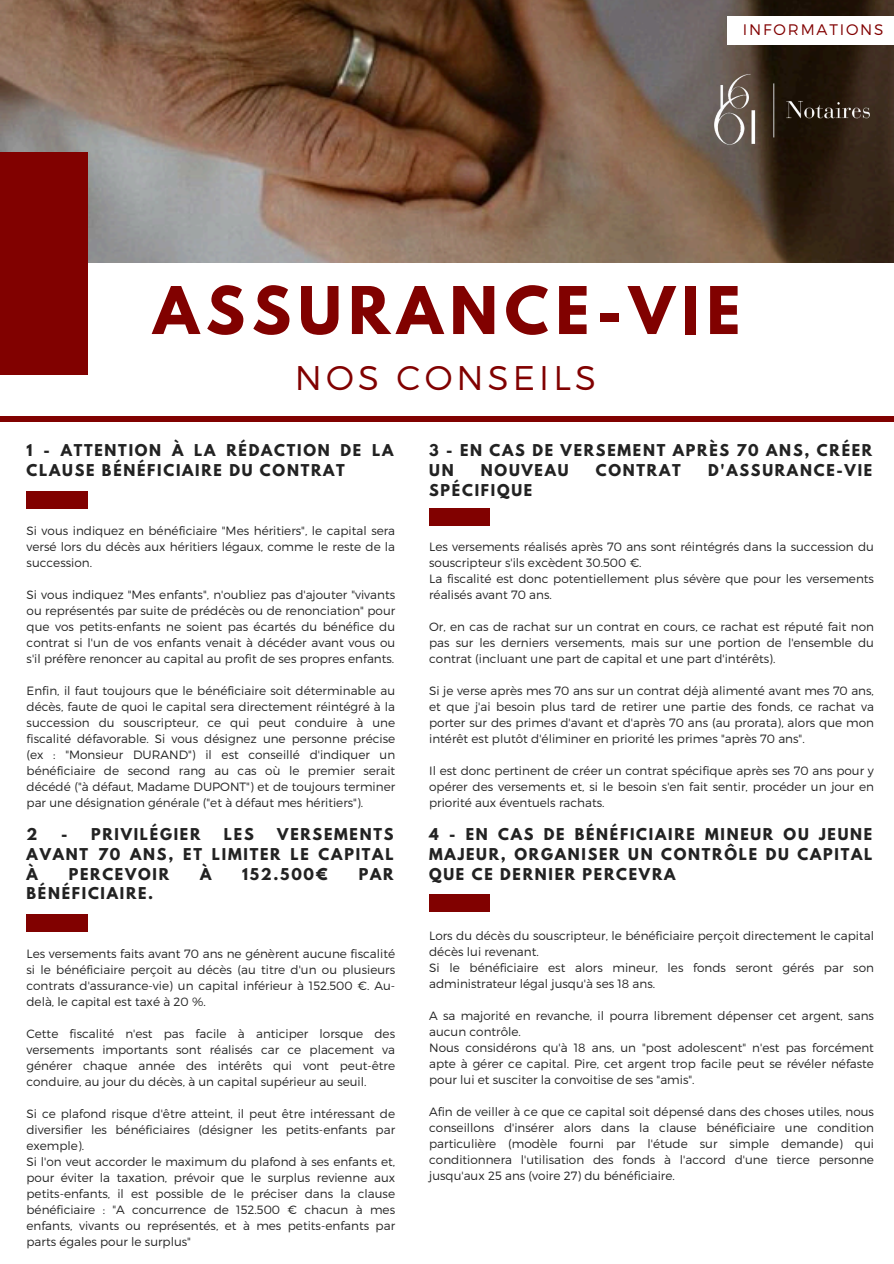
<style>
.page{position:relative;width:894px;height:1264px;background:#fff}
.page>*{position:absolute;margin:0;border:0;box-sizing:border-box;transform-origin:0 0}
.t1{font:700 58.2px "League Spartan";letter-spacing:.12em;color:#810100}
.t2{font:300 34.2px "Montserrat";letter-spacing:.12em;color:#810100}
.t3{font:300 15.3px "Montserrat";letter-spacing:.12em;color:#810100}
.t4{font:700 14.4px/19.6px "League Spartan";letter-spacing:.12em;color:#222;text-align:justify}
.t5{font:300 12px/16px "Montserrat";color:#222;text-align:justify}
</style>
<div class="page">
<img style="left:0;top:0;width:893px;height:262px">
<div style="left:0;top:152px;width:88px;height:222px;background:#810100"></div>
<div style="left:27px;top:492px;width:60px;height:16px;background:#810100"></div>
<div style="left:726px;top:16px;width:167px;height:29px;background:#fff"></div>
<div style="left:26px;top:914px;width:61px;height:17px;background:#810100"></div>
<div style="left:429px;top:508px;width:61px;height:17px;background:#810100"></div>
<div style="left:429px;top:894px;width:61px;height:17px;background:#810100"></div>
<div style="left:0;top:416px;width:893px;height:6px;background:#810100"></div>
<img style="left:693px;top:68px;width:192px;height:84px">
<h3 class="t3" style="left:742px;top:20px;width:142px">INFORMATIONS</h3>
<p class="t1" style="left:153px;top:281px;width:588px">ASSURANCE-VIE</p>
<p class="t2" style="left:295px;top:355px;width:302px">NOS CONSEILS</p>
<h2 class="t4" style="left:27px;top:442px;width:368px">1 - ATTENTION À LA RÉDACTION DE LA<br>CLAUSE BÉNÉFICIAIRE DU CONTRAT</h2>
<h4 class="t5" style="left:27px;top:522px;width:370px">Si vous indiquez en bénéficiaire "Mes héritiers", le capital sera versé lors du décès aux héritiers légaux, comme le reste de la succession.</h4>
<p class="t5" style="left:27px;top:586px;width:370px">Si vous indiquez "Mes enfants", n'oubliez pas d'ajouter "vivants ou représentés par suite de prédécès ou de renonciation" pour que vos petits-enfants ne soient pas écartés du bénéfice du contrat si l'un de vos enfants venait à décéder avant vous ou s'il préfère renoncer au capital au profit de ses propres enfants.</p>
<h1 class="t5" style="left:27px;top:682px;width:370px">Enfin, il faut toujours que le bénéficiaire soit déterminable au décès, faute de quoi le capital sera directement réintégré à la succession du souscripteur, ce qui peut conduire à une fiscalité défavorable. Si vous désignez une personne précise (ex : "Monsieur DURAND") il est conseillé d'indiquer un bénéficiaire de second rang au cas où le premier serait décédé ("à défaut, Madame DUPONT") et de toujours terminer par une désignation générale ("et à défaut mes héritiers").</h1>
<p class="t4" style="left:27px;top:826px;width:12px">2</p>
<p class="t4" style="left:61px;top:826px;width:141px">- PRIVILÉGIER</p>
<p class="t4" style="left:224px;top:826px;width:31px">LES</p>
<p class="t4" style="left:27px;top:826px;width:368px;text-indent:251px">VERSEMENTS AVANT 70 ANS, ET LIMITER LE CAPITAL À</p>
<p class="t4" style="left:69px;top:865px;width:102px">PERCEVOIR</p>
<p class="t4" style="left:200px;top:865px;width:13px">À</p>
<p class="t4" style="left:242px;top:865px;width:87px">152.500€</p>
<p class="t4" style="left:358px;top:865px;width:36px">PAR</p>
<p class="t4" style="left:27px;top:885px;width:128px">BÉNÉFICIAIRE.</p>
<p class="t5" style="left:26px;top:944px;width:370px">Les versements faits avant 70 ans ne génèrent aucune fiscalité si le bénéficiaire perçoit au décès (au titre d'un ou plusieurs contrats d'assurance-vie) un capital inférieur à 152.500 €. Au&shy;delà, le capital est taxé à 20 %.</p>
<p class="t5" style="left:26px;top:1024px;width:370px">Cette fiscalité n'est pas facile à anticiper lorsque des versements importants sont réalisés car ce placement va générer chaque année des intérêts qui vont peut-être conduire, au jour du décès, à un capital supérieur au seuil.</p>
<h3 class="t5" style="left:26px;top:1104px;width:370px">Si ce plafond risque d'être atteint, il peut être intéressant de diversifier les bénéficiaires (désigner les petits-enfants par exemple).</h3>
<p class="t5" style="left:26px;top:1152px;width:370px">Si l'on veut accorder le maximum du plafond à ses enfants et, pour éviter la taxation, prévoir que le surplus revienne aux petits-enfants, il est possible de le préciser dans la clause bénéficiaire : "A concurrence de 152.500 € chacun à mes enfants, vivants ou représentés, et à mes petits-enfants par parts égales pour le surplus"</p>
<p class="t4" style="left:429px;top:442px;width:444px">3 - EN CAS DE VERSEMENT APRÈS 70 ANS, CRÉER<br>UN</p>
<p class="t4" style="left:481px;top:462px;width:89px">NOUVEAU</p>
<p class="t4" style="left:595px;top:462px;width:86px">CONTRAT</p>
<p class="t4" style="left:707px;top:462px;width:166px">D'ASSURANCE-VIE</p>
<p class="t4" style="left:429px;top:482px;width:104px">SPÉCIFIQUE</p>
<p class="t5" style="left:429px;top:538px;width:446px">Les versements réalisés après 70 ans sont réintégrés dans la succession du souscripteur s'ils excèdent 30.500 €.</p>
<p class="t5" style="left:429px;top:570px;width:446px">La fiscalité est donc potentiellement plus sévère que pour les versements réalisés avant 70 ans.</p>
<p class="t5" style="left:429px;top:618px;width:446px">Or, en cas de rachat sur un contrat en cours, ce rachat est réputé fait non pas sur les derniers versements, mais sur une portion de l'ensemble du contrat (incluant une part de capital et une part d'intérêts).</p>
<p class="t5" style="left:429px;top:682px;width:446px">Si je verse après mes 70 ans sur un contrat déjà alimenté avant mes 70 ans, et que j'ai besoin plus tard de retirer une partie des fonds, ce rachat va porter sur des primes d'avant et d'après 70 ans (au prorata), alors que mon intérêt est plutôt d'éliminer en priorité les primes "après 70 ans".</p>
<h3 class="t5" style="left:429px;top:762px;width:446px">Il est donc pertinent de créer un contrat spécifique après ses 70 ans pour y opérer des versements et, si le besoin s'en fait sentir, procéder un jour en priorité aux éventuels rachats.</h3>
<h3 class="t4" style="left:429px;top:826px;width:444px">4 - EN CAS DE BÉNÉFICIAIRE MINEUR OU JEUNE MAJEUR, ORGANISER UN CONTRÔLE DU CAPITAL QUE CE DERNIER PERCEVRA</h3>
<p class="t5" style="left:429px;top:926px;width:446px">Lors du décès du souscripteur, le bénéficiaire perçoit directement le capital décès lui revenant.</p>
<p class="t5" style="left:429px;top:958px;width:446px">Si le bénéficiaire est alors mineur, les fonds seront gérés par son administrateur légal jusqu'à ses 18 ans.</p>
<p class="t5" style="left:429px;top:1006px;width:446px">A sa majorité en revanche, il pourra librement dépenser cet argent, sans aucun contrôle.</p>
<p class="t5" style="left:429px;top:1038px;width:446px">Nous considérons qu'à 18 ans, un "post adolescent" n'est pas forcément apte à gérer ce capital. Pire, cet argent trop facile peut se révéler néfaste pour lui et susciter la convoitise de ses "amis".</p>
<p class="t5" style="left:429px;top:1102px;width:446px">Afin de veiller à ce que ce capital soit dépensé dans des choses utiles, nous conseillons d'insérer alors dans la clause bénéficiaire une condition particulière (modèle fourni par l'étude sur simple demande) qui conditionnera l'utilisation des fonds à l'accord d'une tierce personne jusqu'aux 25 ans (voire 27) du bénéficiaire.</p>
</div>
